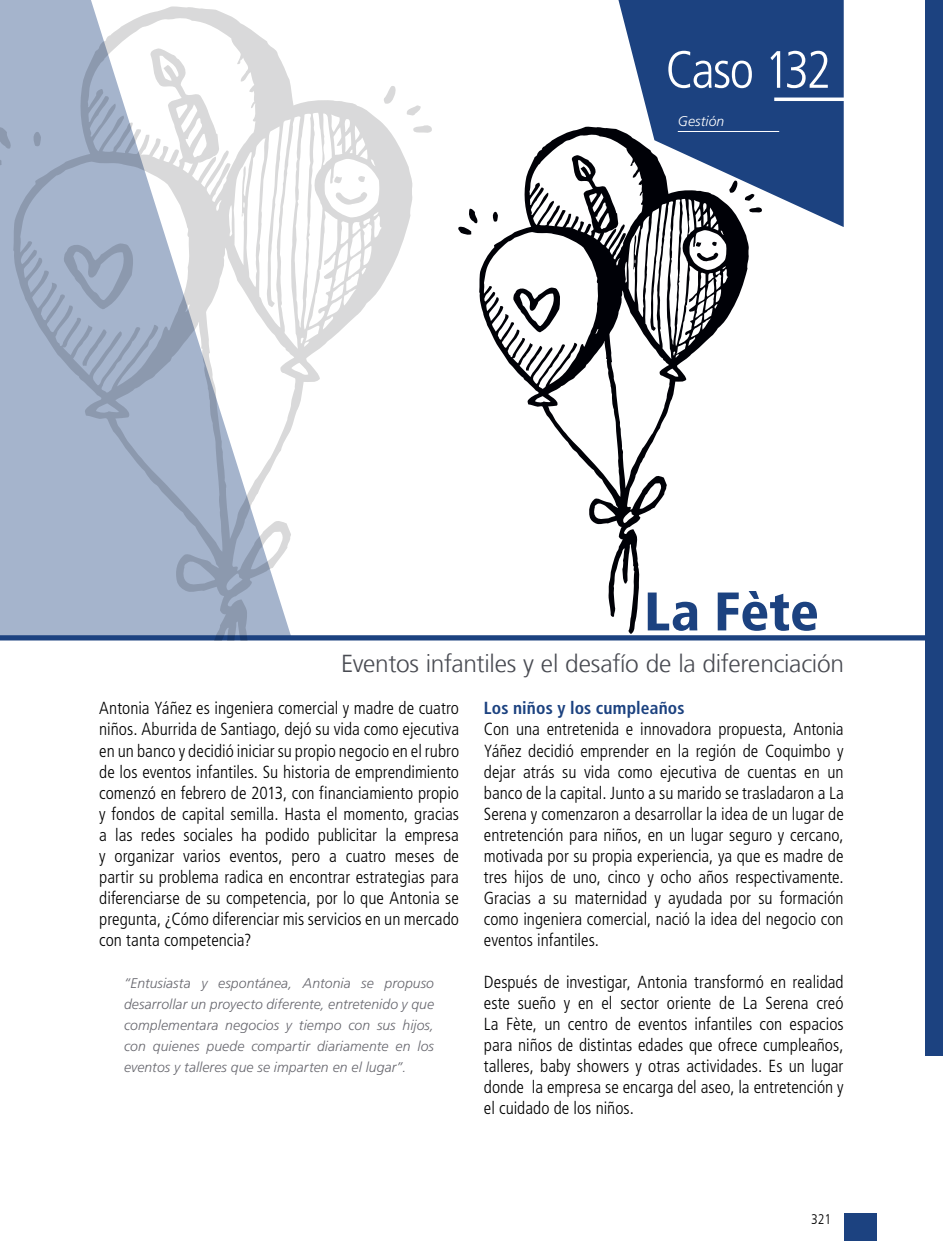
<style>
.page{position:relative;width:943px;height:1241px;background:#fff}
.page>*{position:absolute;margin:0;border:0;box-sizing:border-box;transform-origin:0 0}
.t1{font:900 condensed 54.25px "Frutiger";color:#1c4280}
.t2{font:300 condensed 52.5px "Frutiger";letter-spacing:-.04em;color:#fff}
.t3{font:300 24.5px "Frutiger LT";letter-spacing:-.015em;color:#494b52}
.t4{font:300 condensed 17.5px/21px "Frutiger";color:#000001;text-align:justify}
.t5{font:700 condensed 17.5px "Frutiger";letter-spacing:.01em;color:#1c4280}
.t6{font:italic 300 14px/21px "Frutiger";letter-spacing:.005em;color:#68686f;text-align:justify}
.t7{font:italic 300 14px "Frutiger";letter-spacing:.005em;color:#fff}
.t8{font:300 condensed 14px "Frutiger LT";color:#000001}
</style>
<div class="page">
<div style="left:925px;top:0;width:18px;height:1055px;background:#1c4280"></div>
<div style="left:843px;top:1212px;width:33px;height:28px;background:#1c4280"></div>
<div style="left:0;top:0;width:93px;height:635px;background:#a5b4cc"></div>
<div style="left:0;top:635px;width:943px;height:5px;background:#1c4280"></div>
<svg style="left:618px;top:0;width:225px;height:227px;fill:#1c4280"></svg>
<hr style="left:774px;top:97px;width:138px;height:4px;background:#fff">
<hr style="left:677px;top:131px;width:102px;height:1px;background:#fff">
<svg style="left:479px;top:126px;width:270px;height:508px"></svg>
<svg style="left:729px;top:179px;width:9px;height:15px"></svg>
<svg style="left:744px;top:193px;width:19px;height:20px"></svg>
<svg style="left:492px;top:211px;width:6px;height:12px"></svg>
<svg style="left:458px;top:208px;width:20px;height:27px"></svg>
<svg style="left:694px;top:241px;width:25px;height:21px"></svg>
<svg style="left:513px;top:287px;width:48px;height:46px"></svg>
<svg style="left:525px;top:345px;width:17px;height:25px"></svg>
<svg style="left:13px;top:6px;width:400px;height:634px"></svg>
<svg style="left:383px;top:84px;width:13px;height:21px"></svg>
<svg style="left:405px;top:105px;width:16px;height:12px"></svg>
<svg style="left:412px;top:124px;width:20px;height:10px"></svg>
<svg style="left:32px;top:131px;width:10px;height:18px"></svg>
<svg style="left:0;top:126px;width:13px;height:40px"></svg>
<svg style="left:332px;top:176px;width:10px;height:9px"></svg>
<svg style="left:355px;top:176px;width:10px;height:8px"></svg>
<svg style="left:335px;top:192px;width:33px;height:14px"></svg>
<svg style="left:64px;top:243px;width:71px;height:67px"></svg>
<svg style="left:81px;top:329px;width:26px;height:37px"></svg>
<h2 class="t2" style="left:665px;top:40px;width:167px">Caso 132</h2>
<p class="t7" style="left:677px;top:113px;width:48px">Gestión</p>
<h1 class="t1" style="left:644px;top:579px;width:176px">La Fète</h1>
<h3 class="t3" style="left:341px;top:650px;width:504px">Eventos infantiles y el desafío de la diferenciación</h3>
<p class="t4" style="left:99px;top:698px;width:361px">Antonia Yáñez es ingeniera comercial y madre de cuatro niños. Aburrida de Santiago, dejó su vida como ejecutiva en un banco y decidió iniciar su propio negocio en el rubro de los eventos infantiles. Su historia de emprendimiento comenzó en febrero de 2013, con financiamiento propio y fondos de capital semilla. Hasta el momento, gracias a las redes sociales ha podido publicitar la empresa y organizar varios eventos, pero a cuatro meses de partir su problema radica en encontrar estrategias para diferenciarse de su competencia, por lo que Antonia se pregunta, ¿Cómo diferenciar mis servicios en un mercado con tanta competencia?</p>
<p class="t6" style="left:124px;top:972px;width:311px">“Entusiasta y espontánea, Antonia se propuso desarrollar un proyecto diferente, entretenido y que complementara negocios y tiempo con sus hijos, con quienes puede compartir diariamente en los eventos y talleres que se imparten en el lugar”.</p>
<p class="t5" style="left:484px;top:698px;width:202px">Los niños y los cumpleaños</p>
<p class="t4" style="left:484px;top:719px;width:361px">Con una entretenida e innovadora propuesta, Antonia Yáñez decidió emprender en la región de Coquimbo y dejar atrás su vida como ejecutiva de cuentas en un banco de la capital. Junto a su marido se trasladaron a La Serena y comenzaron a desarrollar la idea de un lugar de entretención para niños, en un lugar seguro y cercano, motivada por su propia experiencia, ya que es madre de tres hijos de uno, cinco y ocho años respectivamente.<br>Gracias a su maternidad y ayudada por su formación como ingeniera comercial, nació la idea del negocio con eventos infantiles.</p>
<p class="t4" style="left:484px;top:971px;width:361px">Después de investigar, Antonia transformó en realidad este sueño y en el sector oriente de La Serena creó La Fète, un centro de eventos infantiles con espacios para niños de distintas edades que ofrece cumpleaños, talleres, baby showers y otras actividades. Es un lugar donde la empresa se encarga del aseo, la entretención y el cuidado de los niños.</p>
<p class="t8" style="left:811px;top:1210px;width:22px">321</p>
</div>
